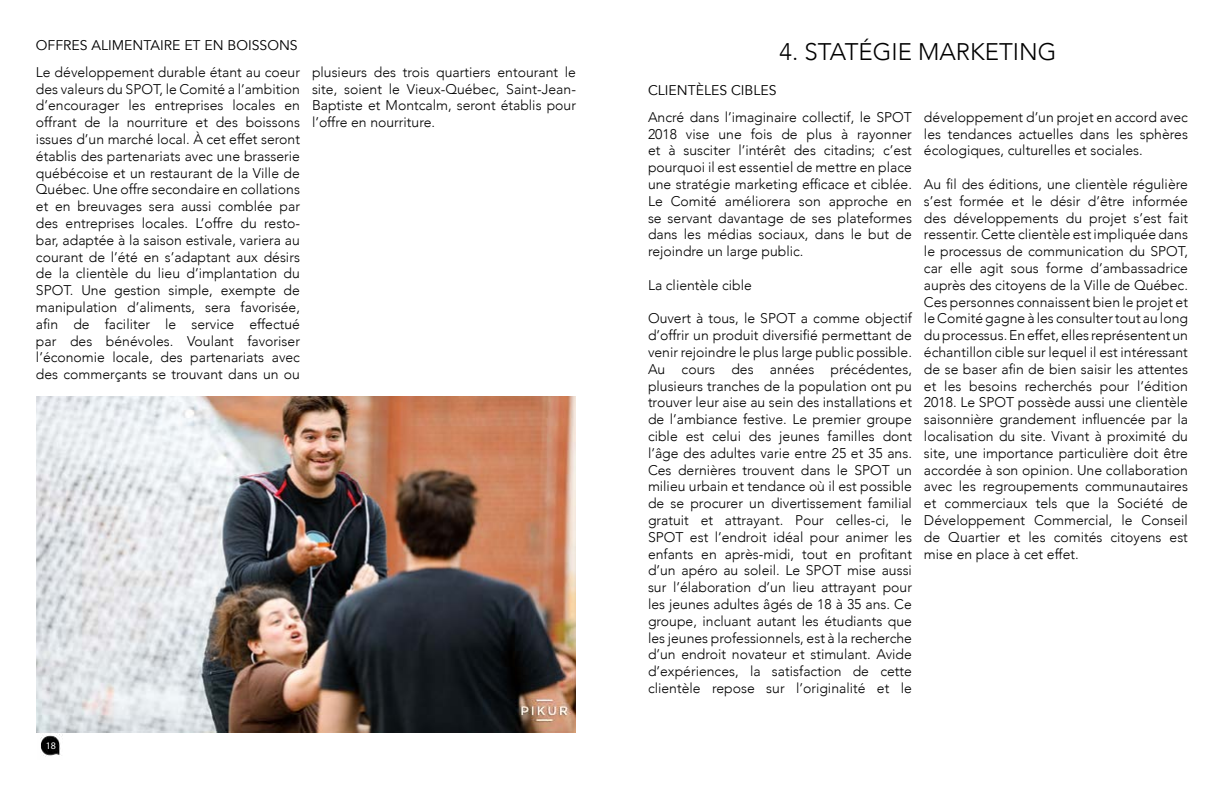
<style>
.page{position:relative;width:1224px;height:792px;background:#fff}
.page>*{position:absolute;margin:0;border:0;box-sizing:border-box;transform-origin:0 0}
.t1{font:300 24px "Avenir";color:#000}
.t2{font:300 14px/16.8px "Avenir";color:#000;text-align:justify}
.t3{font:14px "Avenir";color:#000}
.t4{font:10px "Myriad Pro";color:#fff}
</style>
<div class="page">
<img style="left:40px;top:734px;width:23px;height:23px">
<img style="left:36px;top:396px;width:540px;height:337px">
<p class="t3" style="left:36px;top:37px;width:263px">OFFRES ALIMENTAIRE ET EN BOISSONS</p>
<p class="t2" style="left:36px;top:64px;width:266px">Le développement durable étant au coeur des valeurs du SPOT, le Comité a l’ambition d’encourager les entreprises locales en offrant de la nourriture et des boissons issues d’un marché local. À cet effet seront établis des partenariats avec une brasserie québécoise et un restaurant de la Ville de Québec. Une offre secondaire en collations et en breuvages sera aussi comblée par des entreprises locales. L’offre du resto&shy;bar, adaptée à la saison estivale, variera au courant de l’été en s’adaptant aux désirs de la clientèle du lieu d’implantation du SPOT. Une gestion simple, exempte de manipulation d’aliments, sera favorisée, afin de faciliter le service effectué par des bénévoles. Voulant favoriser l’économie locale, des partenariats avec des commerçants se trouvant dans un ou</p>
<p class="t2" style="left:312px;top:64px;width:266px">plusieurs des trois quartiers entourant le site, soient le Vieux-Québec, Saint-Jean-Baptiste et Montcalm, seront établis pour l’offre en nourriture.</p>
<p class="t4" style="left:46px;top:740px;width:12px">18</p>
<h1 class="t1" style="left:780px;top:38px;width:278px">4. STATÉGIE MARKETING</h1>
<p class="t3" style="left:648px;top:82px;width:130px">CLIENTÈLES CIBLES</p>
<p class="t2" style="left:648px;top:109px;width:266px">Ancré dans l’imaginaire collectif, le SPOT 2018 vise une fois de plus à rayonner et à susciter l’intérêt des citadins; c’est pourquoi il est essentiel de mettre en place une stratégie marketing efficace et ciblée.<br>Le Comité améliorera son approche en se servant davantage de ses plateformes dans les médias sociaux, dans le but de rejoindre un large public.</p>
<p class="t2" style="left:648px;top:277px;width:105px">La clientèle cible</p>
<p class="t2" style="left:648px;top:310px;width:266px">Ouvert à tous, le SPOT a comme objectif d’offrir un produit diversifié permettant de venir rejoindre le plus large public possible.<br>Au cours des années précédentes, plusieurs tranches de la population ont pu trouver leur aise au sein des installations et de l’ambiance festive. Le premier groupe cible est celui des jeunes familles dont l’âge des adultes varie entre 25 et 35 ans.<br>Ces dernières trouvent dans le SPOT un milieu urbain et tendance où il est possible de se procurer un divertissement familial gratuit et attrayant. Pour celles-ci, le SPOT est l’endroit idéal pour animer les enfants en après-midi, tout en profitant d’un apéro au soleil. Le SPOT mise aussi sur l’élaboration d’un lieu attrayant pour les jeunes adultes âgés de 18 à 35 ans. Ce groupe, incluant autant les étudiants que les jeunes professionnels, est à la recherche d’un endroit novateur et stimulant. Avide d’expériences, la satisfaction de cette clientèle repose sur l’originalité et le</p>
<p class="t2" style="left:924px;top:109px;width:266px">développement d’un projet en accord avec les tendances actuelles dans les sphères écologiques, culturelles et sociales.</p>
<p class="t2" style="left:924px;top:176px;width:266px">Au fil des éditions, une clientèle régulière s’est formée et le désir d’être informée des développements du projet s’est fait ressentir. Cette clientèle est impliquée dans le processus de communication du SPOT, car elle agit sous forme d’ambassadrice auprès des citoyens de la Ville de Québec.<br>Ces personnes connaissent bien le projet et le Comité gagne à les consulter tout au long du processus. En effet, elles représentent un échantillon cible sur lequel il est intéressant de se baser afin de bien saisir les attentes et les besoins recherchés pour l’édition 2018. Le SPOT possède aussi une clientèle saisonnière grandement influencée par la localisation du site. Vivant à proximité du site, une importance particulière doit être accordée à son opinion. Une collaboration avec les regroupements communautaires et commerciaux tels que la Société de Développement Commercial, le Conseil de Quartier et les comités citoyens est mise en place à cet effet.</p>
</div>
